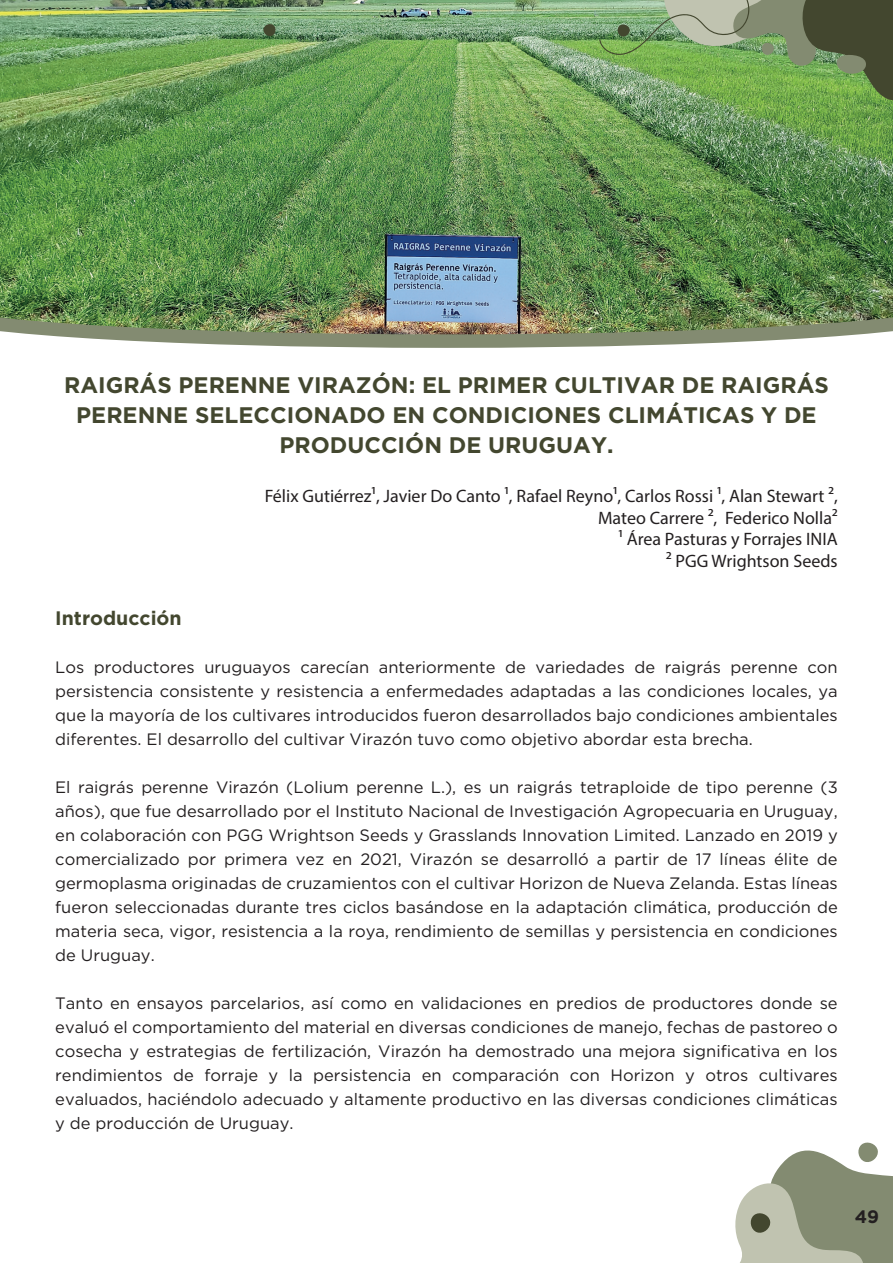
<style>
.page{position:relative;width:893px;height:1263px;background:#fff}
.page>*{position:absolute;margin:0;border:0;box-sizing:border-box;transform-origin:0 0}
.t1{font:700 22.5px/30px "Gotham";color:#43472f;text-align:center}
.t2{font:700 19.5px "Gotham";color:#43472f}
.t3{font:18px/21.6px "Myriad Pro";color:#231f20;text-align:right}
.t4{font:700 18px "Gotham";color:#231f20}
.t5{font:16.5px/24px "Gotham";color:#231f20;text-align:justify}
</style>
<div class="page">
<img style="left:0;top:0;width:893px;height:348px">
<svg style="left:263px;top:23px;width:14px;height:14px"></svg>
<svg style="left:735px;top:1142px;width:158px;height:121px"></svg>
<svg style="left:599px;top:0;width:294px;height:104px"></svg>
<h1 class="t1" style="left:64px;top:369px;width:766px">RAIGRÁS PERENNE VIRAZÓN: EL PRIMER CULTIVAR DE RAIGRÁS<br>PERENNE SELECCIONADO EN CONDICIONES CLIMÁTICAS Y DE<br>PRODUCCIÓN DE URUGUAY.</h1>
<p class="t3" style="left:265px;top:485px;width:574px">Félix Gutiérrez¹, Javier Do Canto ¹, Rafael Reyno¹, Carlos Rossi ¹, Alan Stewart ², Mateo Carrere ², Federico Nolla²<br>¹ Área Pasturas y Forrajes INIA<br>² PGG Wrightson Seeds</p>
<p class="t2" style="left:55px;top:607px;width:128px">Introducción</p>
<p class="t5" style="left:55px;top:655px;width:784px">Los productores uruguayos carecían anteriormente de variedades de raigrás perenne con persistencia consistente y resistencia a enfermedades adaptadas a las condiciones locales, ya que la mayoría de los cultivares introducidos fueron desarrollados bajo condiciones ambientales diferentes. El desarrollo del cultivar Virazón tuvo como objetivo abordar esta brecha.</p>
<p class="t5" style="left:55px;top:775px;width:784px">El raigrás perenne Virazón (Lolium perenne L.), es un raigrás tetraploide de tipo perenne (3 años), que fue desarrollado por el Instituto Nacional de Investigación Agropecuaria en Uruguay, en colaboración con PGG Wrightson Seeds y Grasslands Innovation Limited. Lanzado en 2019 y comercializado por primera vez en 2021, Virazón se desarrolló a partir de 17 líneas élite de germoplasma originadas de cruzamientos con el cultivar Horizon de Nueva Zelanda. Estas líneas fueron seleccionadas durante tres ciclos basándose en la adaptación climática, producción de materia seca, vigor, resistencia a la roya, rendimiento de semillas y persistencia en condiciones de Uruguay.</p>
<p class="t5" style="left:55px;top:991px;width:784px">Tanto en ensayos parcelarios, así como en validaciones en predios de productores donde se evaluó el comportamiento del material en diversas condiciones de manejo, fechas de pastoreo o cosecha y estrategias de fertilización, Virazón ha demostrado una mejora significativa en los rendimientos de forraje y la persistencia en comparación con Horizon y otros cultivares evaluados, haciéndolo adecuado y altamente productivo en las diversas condiciones climáticas y de producción de Uruguay.</p>
<p class="t4" style="left:855px;top:1206px;width:26px">49</p>
</div>
